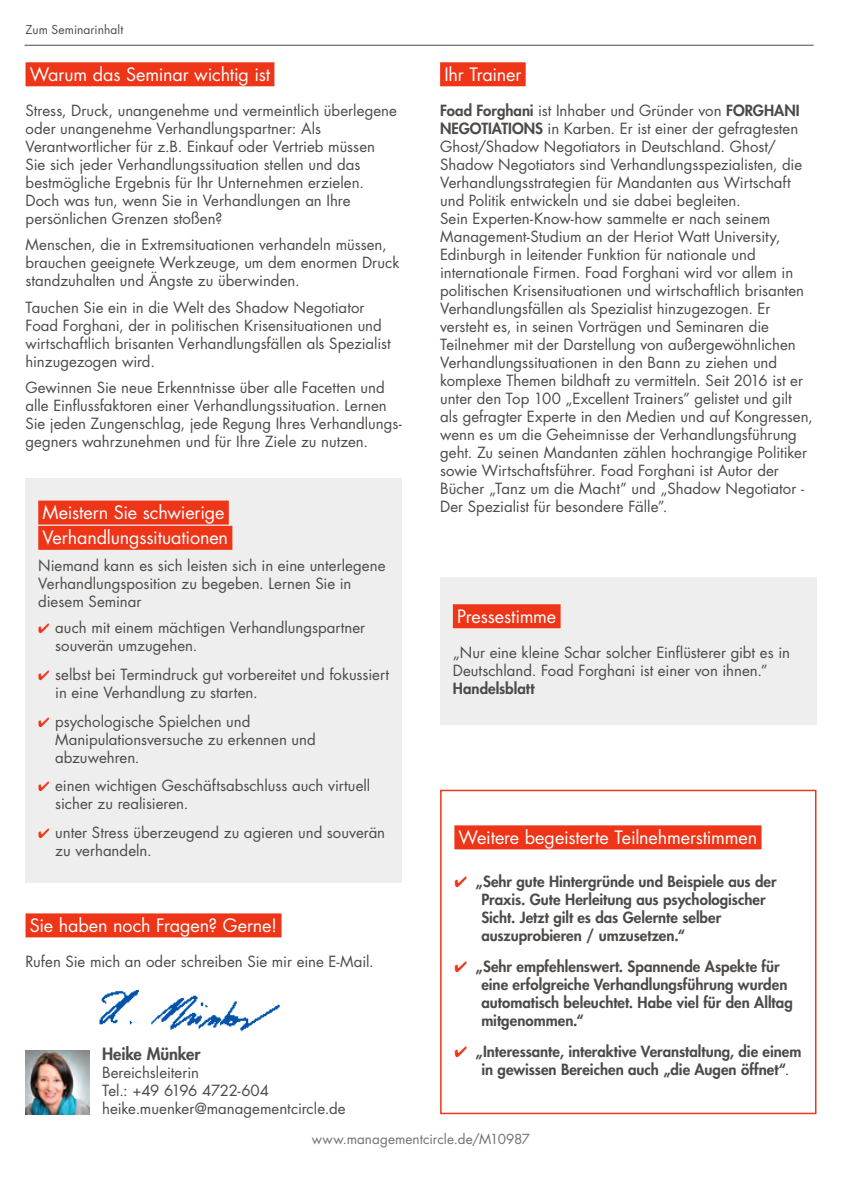
<style>
.page{position:relative;width:842px;height:1178px;background:#fff}
.page>*{position:absolute;margin:0;border:0;box-sizing:border-box;transform-origin:0 0}
.t1{font:18px/25.2px "Futura Std";letter-spacing:-.01em;color:#fff}
.t2{font:800 16.5px "Futura Std";letter-spacing:-.005em;color:#4d4a48}
.t3{font:15px/18px "Futura Std";color:#4d4a48}
.t4{font:800 15px/18px "Futura Std";color:#4d4a48}
.t5{font:13.5px "Futura Std";letter-spacing:.005em;color:#727170}
.t6{font:12px "Futura Std";letter-spacing:.005em;color:#4d4a48}
.s1{font-weight:800}
.s2{color:#ee3518}
.s3{font-weight:400}
</style>
<div class="page">
<hr style="left:25px;top:45px;width:789px;height:1px;background:#4d4a48">
<div style="left:26px;top:913px;width:255px;height:24px;background:#ee3518"></div>
<div style="left:26px;top:62px;width:248px;height:24px;background:#ee3518"></div>
<div style="left:440px;top:62px;width:86px;height:24px;background:#ee3518"></div>
<div style="left:26px;top:478px;width:376px;height:404px;background:#eee"></div>
<div style="left:38px;top:500px;width:191px;height:24px;background:#ee3518"></div>
<div style="left:38px;top:526px;width:194px;height:24px;background:#ee3518"></div>
<div style="left:454px;top:825px;width:307px;height:24px;background:#ee3518"></div>
<div style="left:440px;top:790px;width:376px;height:324px;border:2px solid #ee3518"></div>
<div style="left:440px;top:577px;width:376px;height:148px;background:#eee"></div>
<img style="left:26px;top:1050px;width:63px;height:64px">
<img style="left:99px;top:989px;width:181px;height:43px">
<svg style="left:89px;top:500px;width:472px;height:129px"></svg>
<p class="t6" style="left:26px;top:22px;width:99px">Zum Seminarinhalt</p>
<p class="t1" style="left:30px;top:62px;width:242px">Warum das Seminar wichtig ist</p>
<p class="t3" style="left:26px;top:101px;width:373px">Stress, Druck, unangenehme und vermeintlich überlegene oder unangenehme Verhandlungspartner: Als Verantwortlicher für z.B. Einkauf oder Vertrieb müssen Sie sich jeder Verhandlungssituation stellen und das bestmögliche Ergebnis für Ihr Unternehmen erzielen.<br>Doch was tun, wenn Sie in Verhandlungen an Ihre persönlichen Grenzen stoßen?</p>
<p class="t3" style="left:26px;top:236px;width:375px">Menschen, die in Extremsituationen verhandeln müssen, brauchen geeignete Werkzeuge, um dem enormen Druck standzuhalten und Ängste zu überwinden.</p>
<p class="t3" style="left:26px;top:298px;width:367px">Tauchen Sie ein in die Welt des Shadow Negotiator Foad Forghani, der in politischen Krisensituationen und wirtschaftlich brisanten Verhandlungsfällen als Spezialist hinzugezogen wird.</p>
<p class="t3" style="left:26px;top:379px;width:378px">Gewinnen Sie neue Erkenntnisse über alle Facetten und alle Einflussfaktoren einer Verhandlungssituation. Lernen Sie jeden Zungenschlag, jede Regung Ihres Verhandlungs&shy;gegners wahrzunehmen und für Ihre Ziele zu nutzen.</p>
<p class="t1" style="left:444px;top:62px;width:79px">Ihr Trainer</p>
<p class="t3" style="left:440px;top:101px;width:374px"><span class="s1">Foad Forghani</span> ist Inhaber und Gründer von <span class="s1">FORGHANI NEGOTIATIONS</span> in Karben. Er ist einer der gefragtesten Ghost/Shadow Negotiators in Deutschland. Ghost/ Shadow Negotiators sind Verhandlungsspezialisten, die Verhandlungsstrategien für Mandanten aus Wirtschaft und Politik entwickeln und sie dabei begleiten.<br>Sein Experten-Know-how sammelte er nach seinem Management-Studium an der Heriot Watt University, Edinburgh in leitender Funktion für nationale und internationale Firmen. Foad Forghani wird vor allem in politischen Krisensituationen und wirtschaftlich brisanten Verhandlungsfällen als Spezialist hinzugezogen. Er versteht es, in seinen Vorträgen und Seminaren die Teilnehmer mit der Darstellung von außergewöhnlichen Verhandlungssituationen in den Bann zu ziehen und komplexe Themen bildhaft zu vermitteln. Seit 2016 ist er unter den Top 100 „Excellent Trainers” gelistet und gilt als gefragter Experte in den Medien und auf Kongressen, wenn es um die Geheimnisse der Verhandlungsführung geht. Zu seinen Mandanten zählen hochrangige Politiker sowie Wirtschaftsführer. Foad Forghani ist Autor der Bücher „Tanz um die Macht” und „Shadow Negotiator - Der Spezialist für besondere Fälle”.</p>
<p class="t1" style="left:43px;top:500px;width:187px">Meistern Sie schwierige<br>Verhandlungssituationen</p>
<p class="t3" style="left:38px;top:556px;width:349px">Niemand kann es sich leisten sich in eine unterlegene<br>Verhandlungsposition zu begeben. Lernen Sie in diesem Seminar</p>
<p class="t3" style="left:55px;top:619px;width:312px;text-indent:-17px"><span class="s2">✔</span> auch mit einem mächtigen Verhandlungspartner souverän umzugehen.</p>
<p class="t3" style="left:55px;top:666px;width:335px;text-indent:-17px"><span class="s2">✔</span> selbst bei Termindruck gut vorbereitet und fokussiert in eine Verhandlung zu starten.</p>
<p class="t3" style="left:55px;top:712px;width:262px;text-indent:-17px"><span class="s2">✔</span> psychologische Spielchen und<br>Manipulationsversuche zu erkennen und abzuwehren.</p>
<p class="t3" style="left:55px;top:777px;width:316px;text-indent:-17px"><span class="s2">✔</span> einen wichtigen Geschäftsabschluss auch virtuell sicher zu realisieren.</p>
<p class="t3" style="left:55px;top:823px;width:331px;text-indent:-17px"><span class="s2">✔</span> unter Stress überzeugend zu agieren und souverän zu verhandeln.</p>
<p class="t1" style="left:459px;top:825px;width:300px">Weitere begeisterte Teilnehmerstimmen</p>
<p class="t4" style="left:481px;top:873px;width:297px;text-indent:-27px"><span class="s2">✔</span> „Sehr gute Hintergründe und Beispiele aus der Praxis. Gute Herleitung aus psychologischer Sicht. Jetzt gilt es das Gelernte selber auszuprobieren / umzusetzen.“</p>
<p class="t4" style="left:481px;top:957px;width:313px;text-indent:-27px"><span class="s2">✔</span> „Sehr empfehlenswert. Spannende Aspekte für eine erfolgreiche Verhandlungsführung wurden automatisch beleuchtet. Habe viel für den Alltag mitgenommen.“</p>
<p class="t4" style="left:481px;top:1042px;width:322px;text-indent:-27px"><span class="s2">✔</span> „Interessante, interaktive Veranstaltung, die einem in gewissen Bereichen auch „die Augen öffnet“<span class="s3">.</span></p>
<p class="t1" style="left:457px;top:604px;width:101px">Pressestimme</p>
<p class="t3" style="left:453px;top:643px;width:339px">„Nur eine kleine Schar solcher Einflüsterer gibt es in<br>Deutschland. Foad Forghani ist einer von ihnen.”</p>
<p class="t4" style="left:453px;top:679px;width:83px">Handelsblatt</p>
<p class="t1" style="left:30px;top:913px;width:249px">Sie haben noch Fragen? Gerne!</p>
<p class="t3" style="left:26px;top:952px;width:350px">Rufen Sie mich an oder schreiben Sie mir eine E-Mail.</p>
<p class="t2" style="left:102px;top:1043px;width:100px">Heike Münker</p>
<p class="t3" style="left:102px;top:1064px;width:245px">Bereichsleiterin<br>Tel.: +49 6196 4722-604 heike.muenker@managementcircle.de</p>
<p class="t5" style="left:312px;top:1130px;width:220px">www.managementcircle.de/M10987</p>
</div>
